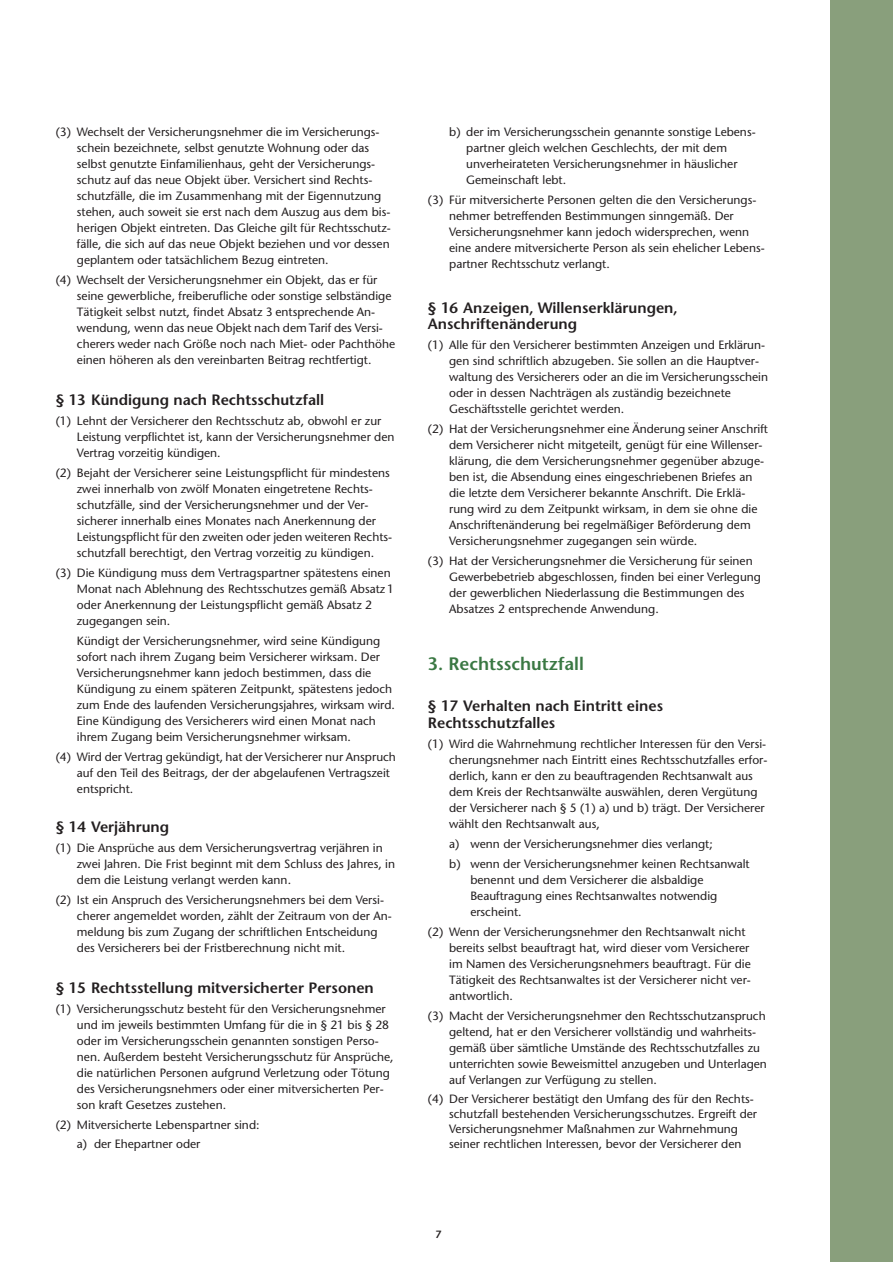
<style>
.page{position:relative;width:893px;height:1262px;background:#fff}
.page>*{position:absolute;margin:0;border:0;box-sizing:border-box;transform-origin:0 0}
.t1{font:600 18px "Stone Sans";color:#3a7843}
.t2{font:600 15px/15.9px "Stone Sans";color:#231f20}
.t3{font:12px/15.9px "Stone Sans";color:#231f20}
.t4{font:600 10.5px "Stone Sans";color:#231f20}
</style>
<div class="page">
<div style="left:830px;top:0;width:62px;height:1261px;background:#899f7c"></div>
<p class="t3" style="left:77px;top:126px;width:315px;text-indent:-21px">(3) Wechselt der Versicherungsnehmer die im Versicherungs&shy;schein bezeichnete, selbst genutzte Wohnung oder das selbst genutzte Einfamilienhaus, geht der Versicherungs&shy;schutz auf das neue Objekt über. Versichert sind Rechts&shy;schutzfälle, die im Zusammenhang mit der Eigennutzung stehen, auch soweit sie erst nach dem Auszug aus dem bis&shy;herigen Objekt eintreten. Das Gleiche gilt für Rechtsschutz&shy;fälle, die sich auf das neue Objekt beziehen und vor dessen geplantem oder tatsächlichem Bezug eintreten.</p>
<p class="t3" style="left:77px;top:273px;width:320px;text-indent:-21px">(4) Wechselt der Versicherungsnehmer ein Objekt, das er für seine gewerbliche, freiberufliche oder sonstige selbständige Tätigkeit selbst nutzt, findet Absatz 3 entsprechende An&shy;wendung, wenn das neue Objekt nach dem Tarif des Versi&shy;cherers weder nach Größe noch nach Miet- oder Pachthöhe einen höheren als den vereinbarten Beitrag rechtfertigt.</p>
<p class="t2" style="left:56px;top:393px;width:270px">§ 13 Kündigung nach Rechtsschutzfall</p>
<p class="t3" style="left:77px;top:414px;width:319px;text-indent:-21px">(1) Lehnt der Versicherer den Rechtsschutz ab, obwohl er zur<br>Leistung verpflichtet ist, kann der Versicherungsnehmer den<br>Vertrag vorzeitig kündigen.</p>
<p class="t3" style="left:77px;top:466px;width:317px;text-indent:-21px">(2) Bejaht der Versicherer seine Leistungspflicht für mindestens zwei innerhalb von zwölf Monaten eingetretene Rechts&shy;schutzfälle, sind der Versicherungsnehmer und der Ver&shy;sicherer innerhalb eines Monates nach Anerkennung der Leistungspflicht für den zweiten oder jeden weiteren Rechts&shy;schutzfall berechtigt, den Vertrag vorzeitig zu kündigen.</p>
<p class="t3" style="left:77px;top:566px;width:319px;text-indent:-21px">(3) Die Kündigung muss dem Vertragspartner spätestens einen Monat nach Ablehnung des Rechtsschutzes gemäß Absatz 1 oder Anerkennung der Leistungspflicht gemäß Absatz 2 zugegangen sein.</p>
<p class="t3" style="left:77px;top:634px;width:319px">Kündigt der Versicherungsnehmer, wird seine Kündigung sofort nach ihrem Zugang beim Versicherer wirksam. Der Versicherungsnehmer kann jedoch bestimmen, dass die Kündigung zu einem späteren Zeitpunkt, spätestens jedoch zum Ende des laufenden Versicherungsjahres, wirksam wird.<br>Eine Kündigung des Versicherers wird einen Monat nach ihrem Zugang beim Versicherungsnehmer wirksam.</p>
<p class="t3" style="left:77px;top:750px;width:320px;text-indent:-21px">(4) Wird der Vertrag gekündigt, hat der Versicherer nur Anspruch auf den Teil des Beitrags, der der abgelaufenen Vertragszeit entspricht.</p>
<p class="t2" style="left:56px;top:820px;width:115px">§ 14 Verjährung</p>
<p class="t3" style="left:77px;top:841px;width:320px;text-indent:-21px">(1) Die Ansprüche aus dem Versicherungsvertrag verjähren in zwei Jahren. Die Frist beginnt mit dem Schluss des Jahres, in dem die Leistung verlangt werden kann.</p>
<p class="t3" style="left:77px;top:893px;width:316px;text-indent:-21px">(2) Ist ein Anspruch des Versicherungsnehmers bei dem Versi&shy;cherer angemeldet worden, zählt der Zeitraum von der An&shy;meldung bis zum Zugang der schriftlichen Entscheidung des Versicherers bei der Fristberechnung nicht mit.</p>
<p class="t2" style="left:56px;top:981px;width:319px">§ 15 Rechtsstellung mitversicherter Personen</p>
<p class="t3" style="left:77px;top:1002px;width:318px;text-indent:-21px">(1) Versicherungsschutz besteht für den Versicherungsnehmer und im jeweils bestimmten Umfang für die in § 21 bis § 28 oder im Versicherungsschein genannten sonstigen Perso&shy;nen. Außerdem besteht Versicherungsschutz für Ansprüche, die natürlichen Personen aufgrund Verletzung oder Tötung des Versicherungsnehmers oder einer mitversicherten Per&shy;son kraft Gesetzes zustehen.</p>
<p class="t3" style="left:77px;top:1116px;width:184px;line-height:19.2px;text-indent:-21px">(2) Mitversicherte Lebenspartner sind: a) der Ehepartner oder</p>
<p class="t3" style="left:466px;top:126px;width:291px;text-indent:-17px">b) der im Versicherungsschein genannte sonstige Lebens&shy;partner gleich welchen Geschlechts, der mit dem unverheirateten Versicherungsnehmer in häuslicher Gemeinschaft lebt.</p>
<p class="t3" style="left:449px;top:194px;width:317px;text-indent:-21px">(3) Für mitversicherte Personen gelten die den Versicherungs&shy;nehmer betreffenden Bestimmungen sinngemäß. Der Versicherungsnehmer kann jedoch widersprechen, wenn eine andere mitversicherte Person als sein ehelicher Lebens&shy;partner Rechtsschutz verlangt.</p>
<p class="t2" style="left:428px;top:301px;width:251px">§ 16 Anzeigen, Willenserklärungen,<br>Anschriftenänderung</p>
<p class="t3" style="left:449px;top:338px;width:320px;text-indent:-21px">(1) Alle für den Versicherer bestimmten Anzeigen und Erklärun&shy;gen sind schriftlich abzugeben. Sie sollen an die Hauptver&shy;waltung des Versicherers oder an die im Versicherungsschein oder in dessen Nachträgen als zuständig bezeichnete Geschäftsstelle gerichtet werden.</p>
<p class="t3" style="left:449px;top:422px;width:320px;text-indent:-21px">(2) Hat der Versicherungsnehmer eine Änderung seiner Anschrift dem Versicherer nicht mitgeteilt, genügt für eine Willenser&shy;klärung, die dem Versicherungsnehmer gegenüber abzuge&shy;ben ist, die Absendung eines eingeschriebenen Briefes an die letzte dem Versicherer bekannte Anschrift. Die Erklä&shy;rung wird zu dem Zeitpunkt wirksam, in dem sie ohne die Anschriftenänderung bei regelmäßiger Beförderung dem Versicherungsnehmer zugegangen sein würde.</p>
<p class="t3" style="left:449px;top:554px;width:313px;text-indent:-21px">(3) Hat der Versicherungsnehmer die Versicherung für seinen Gewerbebetrieb abgeschlossen, finden bei einer Verlegung der gewerblichen Niederlassung die Bestimmungen des Absatzes 2 entsprechende Anwendung.</p>
<h1 class="t1" style="left:428px;top:657px;width:157px">3. Rechtsschutzfall</h1>
<p class="t2" style="left:428px;top:698px;width:236px;line-height:17px">§ 17 Verhalten nach Eintritt eines<br>Rechtsschutzfalles</p>
<p class="t3" style="left:449px;top:737px;width:320px;text-indent:-21px">(1) Wird die Wahrnehmung rechtlicher Interessen für den Versi&shy;cherungsnehmer nach Eintritt eines Rechtsschutzfalles erfor&shy;derlich, kann er den zu beauftragenden Rechtsanwalt aus dem Kreis der Rechtsanwälte auswählen, deren Vergütung der Versicherer nach § 5 (1) a) und b) trägt. Der Versicherer wählt den Rechtsanwalt aus,</p>
<p class="t3" style="left:449px;top:834px;width:302px;line-height:20.2px">a) wenn der Versicherungsnehmer dies verlangt;<br>b) wenn der Versicherungsnehmer keinen Rechtsanwalt</p>
<p class="t3" style="left:470px;top:873px;width:248px">benennt und dem Versicherer die alsbaldige<br>Beauftragung eines Rechtsanwaltes notwendig erscheint.</p>
<p class="t3" style="left:449px;top:925px;width:303px;text-indent:-21px">(2) Wenn der Versicherungsnehmer den Rechtsanwalt nicht bereits selbst beauftragt hat, wird dieser vom Versicherer im Namen des Versicherungsnehmers beauftragt. Für die Tätigkeit des Rechtsanwaltes ist der Versicherer nicht ver&shy;antwortlich.</p>
<p class="t3" style="left:449px;top:1009px;width:319px;text-indent:-21px">(3) Macht der Versicherungsnehmer den Rechtsschutzanspruch geltend, hat er den Versicherer vollständig und wahrheits&shy;gemäß über sämtliche Umstände des Rechtsschutzfalles zu unterrichten sowie Beweismittel anzugeben und Unterlagen auf Verlangen zur Verfügung zu stellen.</p>
<p class="t3" style="left:449px;top:1092px;width:309px;line-height:15px;text-indent:-21px">(4) Der Versicherer bestätigt den Umfang des für den Rechts&shy;schutzfall bestehenden Versicherungsschutzes. Ergreift der Versicherungsnehmer Maßnahmen zur Wahrnehmung seiner rechtlichen Interessen, bevor der Versicherer den</p>
<p class="t4" style="left:435px;top:1230px;width:8px">7</p>
</div>
